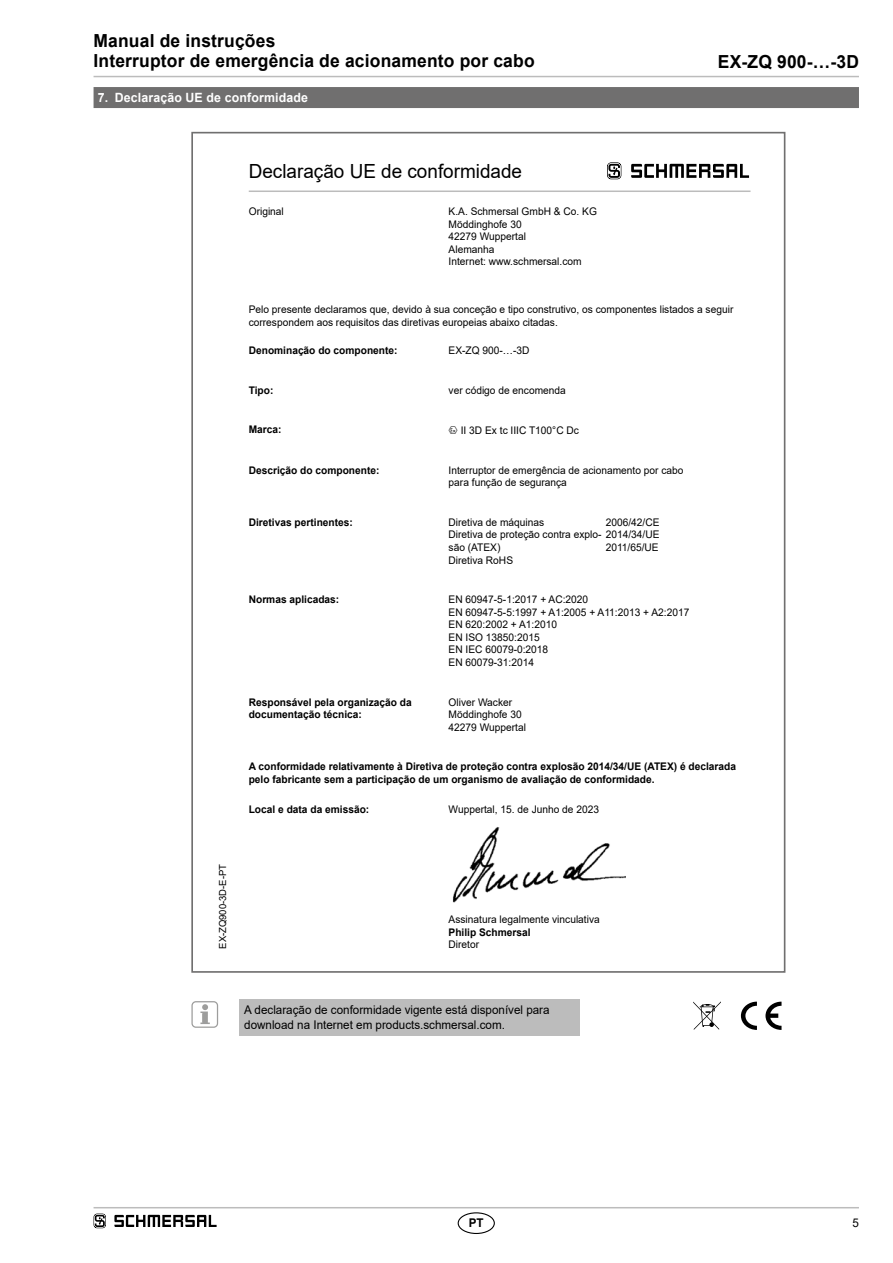
<style>
.page{position:relative;width:893px;height:1263px;background:#fff}
.page>*{position:absolute;margin:0;border:0;box-sizing:border-box;transform-origin:0 0}
.t1{font:19.5px "Arial";color:#000}
.t2{font:700 18px/20.2px "Arial";letter-spacing:.01em;color:#000}
.t3{font:700 12.75px "Arial";letter-spacing:.01em;color:#fff}
.t4{font:12px/15.1px "Arial";color:#000}
.t5{font:700 12px "Arial";color:#000}
.t6{font:10.5px/12.6px "Arial";color:#000}
.t7{font:700 10.5px/12.6px "Arial";color:#000}
.t8{font:9.75px "Arial";color:#000}
</style>
<div class="page">
<hr style="left:94px;top:1207px;width:765px;height:1px;background:#bcbcbc">
<hr style="left:94px;top:76px;width:765px;height:1px;background:#bcbcbc">
<div style="left:458px;top:1212px;width:37px;height:22px;border:1px solid #000;border-radius:50%"></div>
<div style="left:94px;top:87px;width:765px;height:21px;background:#706f6f"></div>
<img style="left:452px;top:827px;width:174px;height:76px">
<hr style="left:249px;top:190px;width:501px;height:2px;background:#bcbcbc">
<svg style="left:607px;top:162px;width:14px;height:17px"></svg>
<svg style="left:631px;top:164px;width:118px;height:14px"></svg>
<svg style="left:741px;top:1002px;width:16px;height:28px"></svg>
<svg style="left:765px;top:1002px;width:16px;height:28px"></svg>
<div style="left:239px;top:999px;width:340px;height:37px;background:#bcbcbc"></div>
<svg style="left:200px;top:1004px;width:10px;height:20px"></svg>
<div style="left:191px;top:1001px;width:27px;height:27px;border:1px solid #9d9d9c;border-radius:4px"></div>
<svg style="left:693px;top:1001px;width:28px;height:29px"></svg>
<svg style="left:94px;top:1213px;width:12px;height:15px"></svg>
<svg style="left:114px;top:1215px;width:103px;height:12px"></svg>
<h2 class="t2" style="left:94px;top:31px;width:443px">Manual de instruções<br>Interruptor de emergência de acionamento por cabo</h2>
<p class="t3" style="left:98px;top:89px;width:212px">7. Declaração UE de conformidade</p>
<h1 class="t1" style="left:249px;top:158px;width:275px">Declaração UE de conformidade</h1>
<p class="t6" style="left:249px;top:205px;width:37px">Original</p>
<p class="t6" style="left:449px;top:205px;width:150px">K.A. Schmersal GmbH &amp; Co. KG<br>Möddinghofe 30<br>42279 Wuppertal<br>Alemanha<br>Internet: www.schmersal.com</p>
<h2 class="t2" style="left:718px;top:52px;width:143px">EX-ZQ 900-…-3D</h2>
<p class="t6" style="left:249px;top:303px;width:486px">Pelo presente declaramos que, devido à sua conceção e tipo construtivo, os componentes listados a seguir correspondem aos requisitos das diretivas europeias abaixo citadas.</p>
<p class="t7" style="left:249px;top:344px;width:150px">Denominação do componente:</p>
<p class="t6" style="left:449px;top:344px;width:82px">EX-ZQ 900-…-3D</p>
<p class="t7" style="left:249px;top:384px;width:26px">Tipo:</p>
<p class="t6" style="left:449px;top:384px;width:119px">ver código de encomenda</p>
<p class="t7" style="left:249px;top:423px;width:34px">Marca:</p>
<p class="t6" style="left:461px;top:424px;width:120px">II 3D Ex tc IIIC T100°C Dc</p>
<p class="t7" style="left:249px;top:464px;width:132px">Descrição do componente:</p>
<p class="t6" style="left:449px;top:463px;width:236px">Interruptor de emergência de acionamento por cabo para função de segurança</p>
<p class="t7" style="left:249px;top:516px;width:106px">Diretivas pertinentes:</p>
<p class="t6" style="left:449px;top:516px;width:212px">Diretiva de máquinas<br>Diretiva de proteção contra explo- 2014/34/UE são (ATEX)<br>Diretiva RoHS</p>
<p class="t6" style="left:606px;top:516px;width:55px">2006/42/CE</p>
<p class="t6" style="left:606px;top:541px;width:55px">2011/65/UE</p>
<p class="t7" style="left:249px;top:593px;width:92px">Normas aplicadas:</p>
<p class="t6" style="left:449px;top:593px;width:242px">EN 60947-5-1:2017 + AC:2020<br>EN 60947-5-5:1997 + A1:2005 + A11:2013 + A2:2017<br>EN 620:2002 + A1:2010<br>EN ISO 13850:2015<br>EN IEC 60079-0:2018<br>EN 60079-31:2014</p>
<p class="t7" style="left:249px;top:696px;width:165px">Responsável pela organização da documentação técnica:</p>
<p class="t6" style="left:449px;top:695px;width:79px">Oliver Wacker<br>Möddinghofe 30<br>42279 Wuppertal</p>
<p class="t7" style="left:249px;top:760px;width:489px">A conformidade relativamente à Diretiva de proteção contra explosão 2014/34/UE (ATEX) é declarada pelo fabricante sem a participação de um organismo de avaliação de conformidade.</p>
<p class="t8" style="left:216px;top:949px;width:86px;rotate:-90deg">EX-ZQ900-3D-E-PT</p>
<p class="t7" style="left:249px;top:804px;width:122px">Local e data da emissão:</p>
<p class="t6" style="left:449px;top:803px;width:152px">Wuppertal, 15. de Junho de 2023</p>
<p class="t6" style="left:449px;top:913px;width:153px">Assinatura legalmente vinculativa</p>
<p class="t7" style="left:449px;top:926px;width:84px">Philip Schmersal</p>
<p class="t6" style="left:449px;top:938px;width:32px">Diretor</p>
<p class="t4" style="left:244px;top:1002px;width:307px">A declaração de conformidade vigente está disponível para download na Internet em products.schmersal.com.</p>
<p class="t5" style="left:469px;top:1214px;width:16px">PT</p>
<p class="t4" style="left:852px;top:1215px;width:8px">5</p>
</div>
